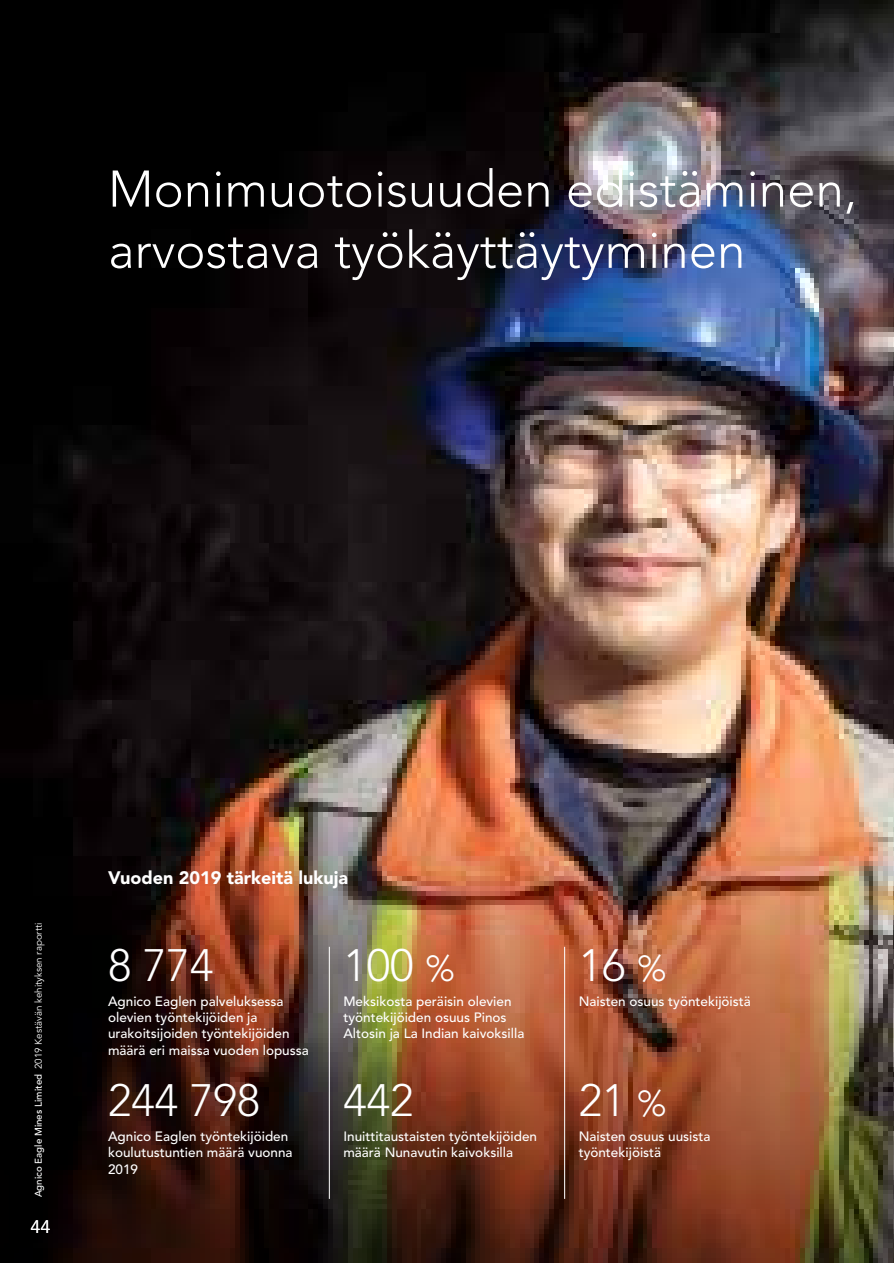
<style>
.page{position:relative;width:894px;height:1263px;background:#fff}
.page>*{position:absolute;margin:0;border:0;box-sizing:border-box;transform-origin:0 0}
.t1{font:300 51px/61.2px "Avenir LT Std";color:#fff}
.t2{font:300 45px "Avenir LT Std";color:#fff}
.t3{font:900 18px "Avenir LT Std";color:#fff}
.t4{font:18px "Avenir LT Std";color:#fff}
.t5{font:500 13.5px/16.2px "Avenir LT Std";color:#fff}
.t6{font:9.75px "Avenir LT Std";color:#fff}
.s1{font-weight:500}
.s2{font-size:36px}
</style>
<div class="page">
<img style="left:0;top:0;width:893px;height:682px">
<img style="left:0;top:682px;width:893px;height:581px">
<hr style="left:329px;top:946px;width:1px;height:252px;background:#fff">
<hr style="left:564px;top:946px;width:1px;height:252px;background:#fff">
<h1 class="t1" style="left:108px;top:159px;width:750px">Monimuotoisuuden edistäminen, arvostava työkäyttäytyminen</h1>
<p class="t6" style="left:33px;top:1197px;width:276px;rotate:-90deg"><span class="s1">Agnico Eagle Mines Limited</span> 2019 Kestävän kehityksen raportti</p>
<h3 class="t4" style="left:30px;top:1216px;width:22px">44</h3>
<h3 class="t3" style="left:108px;top:866px;width:241px">Vuoden 2019 tärkeitä lukuja</h3>
<h2 class="t2" style="left:108px;top:939px;width:107px">8 774</h2>
<p class="t5" style="left:108px;top:993px;width:202px">Agnico Eaglen palveluksessa olevien työntekijöiden ja urakoitsijoiden työntekijöiden määrä eri maissa vuoden lopussa</p>
<h2 class="t2" style="left:108px;top:1074px;width:154px">244 798</h2>
<p class="t5" style="left:108px;top:1128px;width:186px">Agnico Eaglen työntekijöiden koulutustuntien määrä vuonna<br>2019</p>
<h2 class="t2" style="left:343px;top:939px;width:113px">100 <span class="s2">%</span></h2>
<p class="t5" style="left:343px;top:993px;width:182px">Meksikosta peräisin olevien työntekijöiden osuus Pinos<br>Altosin ja La Indian kaivoksilla</p>
<h2 class="t2" style="left:343px;top:1074px;width:72px">442</h2>
<p class="t5" style="left:343px;top:1128px;width:195px">Inuittitaustaisten työntekijöiden määrä Nunavutin kaivoksilla</p>
<h2 class="t2" style="left:578px;top:939px;width:89px">16 <span class="s2">%</span></h2>
<p class="t5" style="left:578px;top:993px;width:174px">Naisten osuus työntekijöistä</p>
<h2 class="t2" style="left:578px;top:1074px;width:89px">21 <span class="s2">%</span></h2>
<p class="t5" style="left:578px;top:1128px;width:133px">Naisten osuus uusista työntekijöistä</p>
</div>
